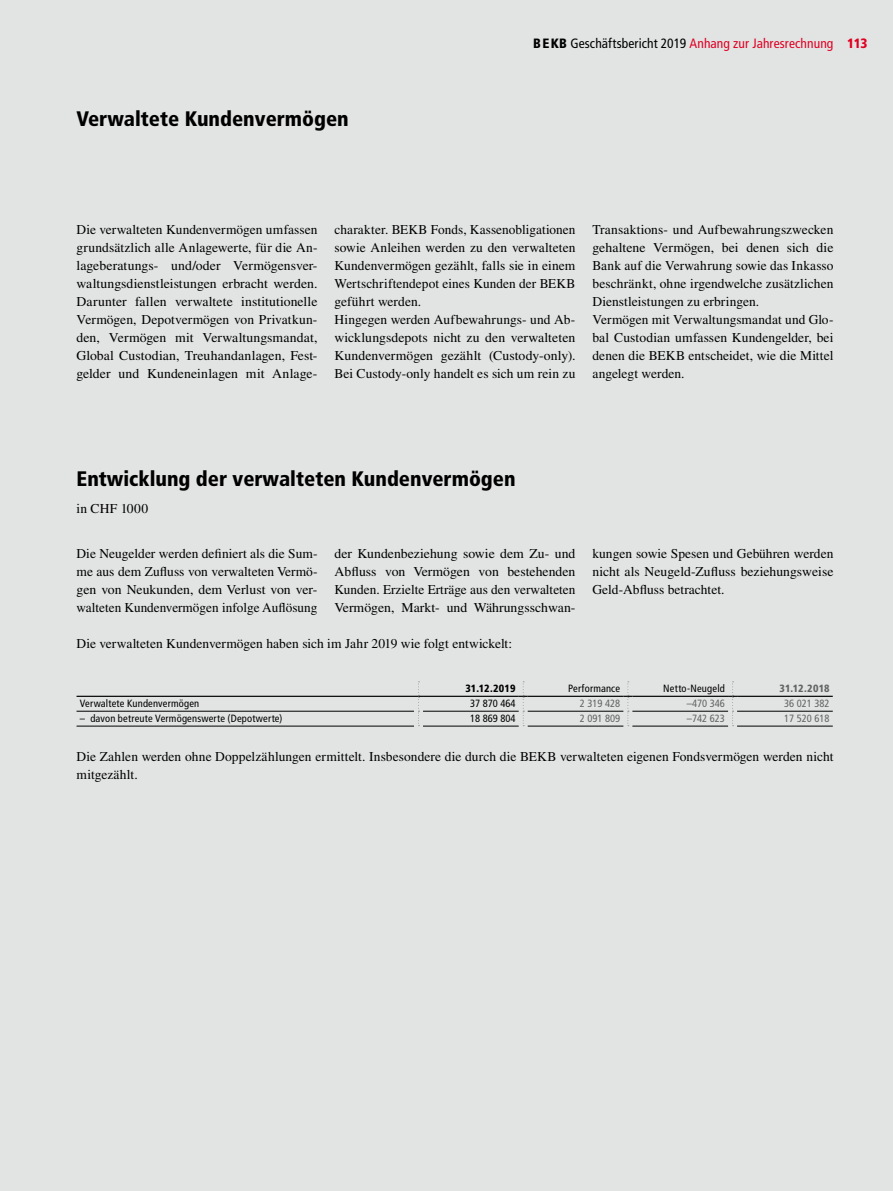
<style>
.page{position:relative;width:893px;height:1191px;background:#e2e3e3}
.page>*{position:absolute;margin:0;border:0;box-sizing:border-box;transform-origin:0 0}
.id12227{font:900 condensed 21px "Frutiger LT Std";color:#000}
.id311094{font:13.5px/18px "Times LT Std";color:#000;text-align:justify}
.id414744{font:13.5px/18px "Times LT Std";color:#000}
.t1{font:condensed 13.5px "Frutiger LT Std";letter-spacing:.005em;color:#df0022}
.id12228{font:13.5px "Times LT Std";letter-spacing:.025em;color:#000}
.id12229{font:condensed 10.5px "Frutiger LT Std";letter-spacing:.02em;color:#000}
.id12232{font:condensed 10.5px "Frutiger LT Std";color:#626463}
.id12234{font:condensed 10.5px "Frutiger LT Std";letter-spacing:.015em;color:#000}
.id12231{font:condensed 10.5px "Frutiger LT Std";color:#000}
.id12235{font:900 condensed 10.5px "Frutiger LT Std";letter-spacing:.015em;color:#000}
.id12233{font:900 condensed 10.5px "Frutiger LT Std";letter-spacing:.015em;color:#626463}
.s1{font-weight:900;color:#000}
.s2{color:#000}
.s3{font-weight:900}
</style>
<div class="page">
<hr style="left:77px;top:695px;width:337px;height:2px;background:#000">
<svg style="left:414px;top:681px;width:9px;height:45px"></svg>
<hr style="left:423px;top:695px;width:96px;height:2px;background:#000">
<svg style="left:519px;top:681px;width:9px;height:45px"></svg>
<hr style="left:528px;top:695px;width:95px;height:2px;background:#000">
<svg style="left:623px;top:681px;width:9px;height:45px"></svg>
<hr style="left:632px;top:695px;width:96px;height:2px;background:#000">
<svg style="left:728px;top:681px;width:9px;height:45px"></svg>
<hr style="left:737px;top:695px;width:96px;height:2px;background:#000">
<hr style="left:77px;top:711px;width:337px;height:1px;background:#000">
<hr style="left:77px;top:726px;width:337px;height:1px;background:#000">
<hr style="left:423px;top:711px;width:96px;height:1px;background:#000">
<hr style="left:737px;top:711px;width:96px;height:1px;background:#000">
<hr style="left:528px;top:711px;width:95px;height:1px;background:#000">
<hr style="left:632px;top:711px;width:96px;height:1px;background:#000">
<hr style="left:423px;top:726px;width:96px;height:1px;background:#000">
<hr style="left:528px;top:726px;width:95px;height:1px;background:#000">
<hr style="left:632px;top:726px;width:96px;height:1px;background:#000">
<hr style="left:737px;top:726px;width:96px;height:1px;background:#000">
<h3 class="id12227" style="left:77px;top:106px;width:274px">Verwaltete Kundenvermögen</h3>
<p class="t1" style="left:533px;top:36px;width:336px"><span class="s1">BEKB</span> <span class="s2">Geschäftsbericht 2019</span> Anhang zur Jahresrechnung <span class="s3">113</span></p>
<p class="id311094" style="left:77px;top:220px;width:242px">Die verwalteten Kundenvermögen umfassen grundsätzlich alle Anlagewerte, für die An&shy;lageberatungs- und/oder Vermögensver&shy;waltungsdienstleistungen erbracht werden.<br>Darunter fallen verwaltete institutionelle Vermögen, Depotvermögen von Privatkun&shy;den, Vermögen mit Verwaltungsmandat, Global Custodian, Treuhandanlagen, Fest&shy;gelder und Kundeneinlagen mit Anlage-</p>
<p class="id311094" style="left:334px;top:220px;width:242px">charakter. BEKB Fonds, Kassenobligationen sowie Anleihen werden zu den verwalteten Kundenvermögen gezählt, falls sie in einem Wertschriftendepot eines Kunden der BEKB geführt werden.</p>
<p class="id311094" style="left:334px;top:310px;width:242px">Hingegen werden Aufbewahrungs- und Ab&shy;wicklungsdepots nicht zu den verwalteten Kundenvermögen gezählt (Custody-only).<br>Bei Custody-only handelt es sich um rein zu</p>
<p class="id311094" style="left:592px;top:220px;width:242px">Transaktions- und Aufbewahrungszwecken gehaltene Vermögen, bei denen sich die Bank auf die Verwahrung sowie das Inkasso beschränkt, ohne irgendwelche zusätzlichen Dienstleistungen zu erbringen.</p>
<p class="id311094" style="left:592px;top:310px;width:242px">Vermögen mit Verwaltungsmandat und Glo&shy;bal Custodian umfassen Kundengelder, bei denen die BEKB entscheidet, wie die Mittel angelegt werden.</p>
<h3 class="id12227" style="left:77px;top:466px;width:441px">Entwicklung der verwalteten Kundenvermögen</h3>
<p class="id12228" style="left:77px;top:500px;width:73px">in CHF 1000</p>
<p class="id311094" style="left:77px;top:544px;width:242px">Die Neugelder werden definiert als die Sum&shy;me aus dem Zufluss von verwalteten Vermö&shy;gen von Neukunden, dem Verlust von ver&shy;walteten Kundenvermögen infolge Auflösung</p>
<p class="id311094" style="left:334px;top:544px;width:242px">der Kundenbeziehung sowie dem Zu- und Abfluss von Vermögen von bestehenden Kunden. Erzielte Erträge aus den verwalteten Vermögen, Markt- und Währungsschwan-</p>
<p class="id311094" style="left:592px;top:544px;width:242px">kungen sowie Spesen und Gebühren werden nicht als Neugeld-Zufluss beziehungsweise Geld-Abfluss betrachtet.</p>
<p class="id414744" style="left:77px;top:634px;width:437px">Die verwalteten Kundenvermögen haben sich im Jahr 2019 wie folgt entwickelt:</p>
<p class="id12235" style="left:465px;top:682px;width:52px">31.12.2019</p>
<p class="id12234" style="left:568px;top:682px;width:54px">Performance</p>
<p class="id12234" style="left:663px;top:682px;width:63px">Netto-Neugeld</p>
<p class="id12233" style="left:779px;top:682px;width:52px">31.12.2018</p>
<p class="id12229" style="left:80px;top:697px;width:121px">Verwaltete Kundenvermögen</p>
<p class="id12231" style="left:470px;top:697px;width:47px">37 870 464</p>
<p class="id12232" style="left:580px;top:697px;width:42px">2 319 428</p>
<p class="id12232" style="left:687px;top:697px;width:40px">–470 346</p>
<p class="id12232" style="left:784px;top:697px;width:47px">36 021 382</p>
<p class="id12229" style="left:80px;top:712px;width:204px">– davon betreute Vermögenswerte (Depotwerte)</p>
<p class="id12231" style="left:470px;top:712px;width:47px">18 869 804</p>
<p class="id12232" style="left:580px;top:712px;width:42px">2 091 809</p>
<p class="id12232" style="left:687px;top:712px;width:40px">–742 623</p>
<p class="id12232" style="left:784px;top:712px;width:47px">17 520 618</p>
<p class="id414744" style="left:77px;top:748px;width:758px">Die Zahlen werden ohne Doppelzählungen ermittelt. Insbesondere die durch die BEKB verwalteten eigenen Fondsvermögen werden nicht mitgezählt.</p>
</div>
